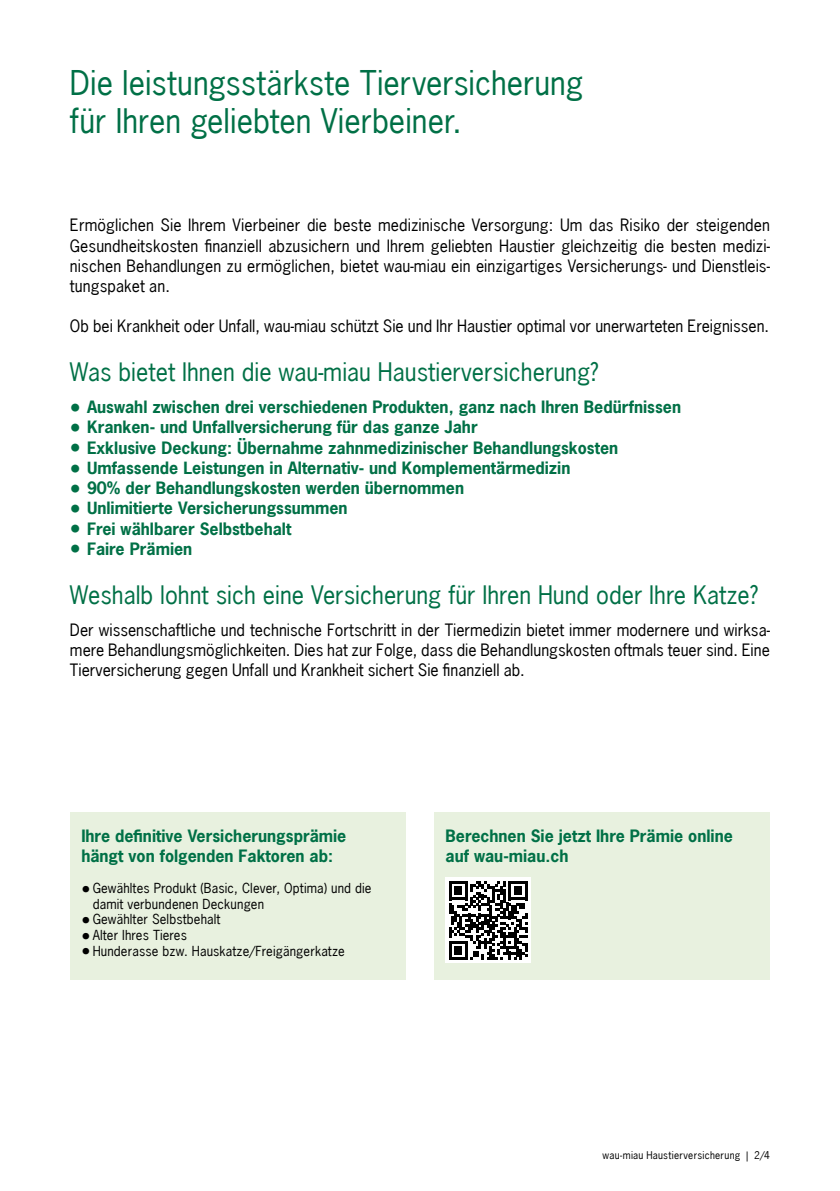
<style>
.page{position:relative;width:840px;height:1191px;background:#fff}
.page>*{position:absolute;margin:0;border:0;box-sizing:border-box;transform-origin:0 0}
.Title_regular_16_19p{font:32px/38px "News Gothic LT";color:#007046}
.Lead_regular_12_14_4{font:24px "News Gothic LT";color:#007046}
.Copy_regular_8_10_1p{font:16px/20.2px "News Gothic LT";color:#000;text-align:justify}
.Subtitle_B_bold_8_10{font:700 16px/20.2px "News Gothic LT";color:#007046}
.t1{font:13px/15.6px "News Gothic LT";letter-spacing:.01em;color:#000}
.NET_regular_5_6pt{font:10px "News Gothic LT";letter-spacing:.025em;color:#000}
.s1{font-weight:400;font-size:22px}
.s2{font-size:18px}
</style>
<div class="page">
<div style="left:70px;top:812px;width:335px;height:168px;background:#e8f1df"></div>
<div style="left:434px;top:812px;width:335px;height:168px;background:#e8f1df"></div>
<div style="left:445px;top:878px;width:85px;height:85px;background:#fff"></div>
<svg style="left:449px;top:881px;width:78px;height:78px"></svg>
<p class="Title_regular_16_19p" style="left:70px;top:63px;width:514px">Die leistungsstärkste Tierversicherung für Ihren geliebten Vierbeiner.</p>
<p class="Copy_regular_8_10_1p" style="left:70px;top:215px;width:701px">Ermöglichen Sie Ihrem Vierbeiner die beste medizinische Versorgung: Um das Risiko der steigenden Gesundheitskosten finanziell abzusichern und Ihrem geliebten Haustier gleichzeitig die besten medizi&shy;nischen Behandlungen zu ermöglichen, bietet wau-miau ein einzigartiges Versicherungs- und Dienstleis&shy;tungspaket an.</p>
<p class="Copy_regular_8_10_1p" style="left:70px;top:316px;width:700px">Ob bei Krankheit oder Unfall, wau-miau schützt Sie und Ihr Haustier optimal vor unerwarteten Ereignissen.</p>
<p class="Lead_regular_12_14_4" style="left:70px;top:357px;width:530px">Was bietet Ihnen die wau-miau Haustierversicherung?</p>
<p class="Subtitle_B_bold_8_10" style="left:70px;top:397px;width:612px"><span class="s1">•</span> Auswahl zwischen drei verschiedenen Produkten, ganz nach Ihren Bedürfnissen</p>
<p class="Subtitle_B_bold_8_10" style="left:70px;top:417px;width:409px"><span class="s1">•</span> Kranken- und Unfallversicherung für das ganze Jahr</p>
<p class="Subtitle_B_bold_8_10" style="left:70px;top:437px;width:549px"><span class="s1">•</span> Exklusive Deckung: Übernahme zahnmedizinischer Behandlungskosten</p>
<p class="Subtitle_B_bold_8_10" style="left:70px;top:457px;width:501px"><span class="s1">•</span> Umfassende Leistungen in Alternativ- und Komplementärmedizin</p>
<p class="Subtitle_B_bold_8_10" style="left:70px;top:478px;width:395px"><span class="s1">•</span> 90% der Behandlungskosten werden übernommen</p>
<p class="Subtitle_B_bold_8_10" style="left:70px;top:498px;width:279px"><span class="s1">•</span> Unlimitierte Versicherungssummen</p>
<p class="Subtitle_B_bold_8_10" style="left:70px;top:518px;width:223px"><span class="s1">•</span> Frei wählbarer Selbstbehalt</p>
<p class="Subtitle_B_bold_8_10" style="left:70px;top:538px;width:124px"><span class="s1">•</span> Faire Prämien</p>
<p class="Lead_regular_12_14_4" style="left:70px;top:579px;width:689px">Weshalb lohnt sich eine Versicherung für Ihren Hund oder Ihre Katze?</p>
<p class="Copy_regular_8_10_1p" style="left:70px;top:619px;width:701px">Der wissenschaftliche und technische Fortschritt in der Tiermedizin bietet immer modernere und wirksa&shy;mere Behandlungsmöglichkeiten. Dies hat zur Folge, dass die Behandlungskosten oftmals teuer sind. Eine Tierversicherung gegen Unfall und Krankheit sichert Sie finanziell ab.</p>
<p class="Subtitle_B_bold_8_10" style="left:81px;top:825px;width:266px">Ihre definitive Versicherungsprämie hängt von folgenden Faktoren ab:</p>
<p class="t1" style="left:93px;top:880px;width:280px;text-indent:-11px"><span class="s2">•</span> Gewähltes Produkt (Basic, Clever, Optima) und die damit verbundenen Deckungen</p>
<p class="t1" style="left:81px;top:911px;width:141px"><span class="s2">•</span> Gewählter Selbstbehalt</p>
<p class="t1" style="left:81px;top:927px;width:107px"><span class="s2">•</span> Alter Ihres Tieres</p>
<p class="t1" style="left:81px;top:942px;width:265px"><span class="s2">•</span> Hunderasse bzw. Hauskatze/Freigängerkatze</p>
<p class="Subtitle_B_bold_8_10" style="left:445px;top:825px;width:289px">Berechnen Sie jetzt Ihre Prämie online auf wau-miau.ch</p>
<p class="NET_regular_5_6pt" style="left:602px;top:1148px;width:169px">wau-miau Haustierversicherung | 2/4</p>
</div>
